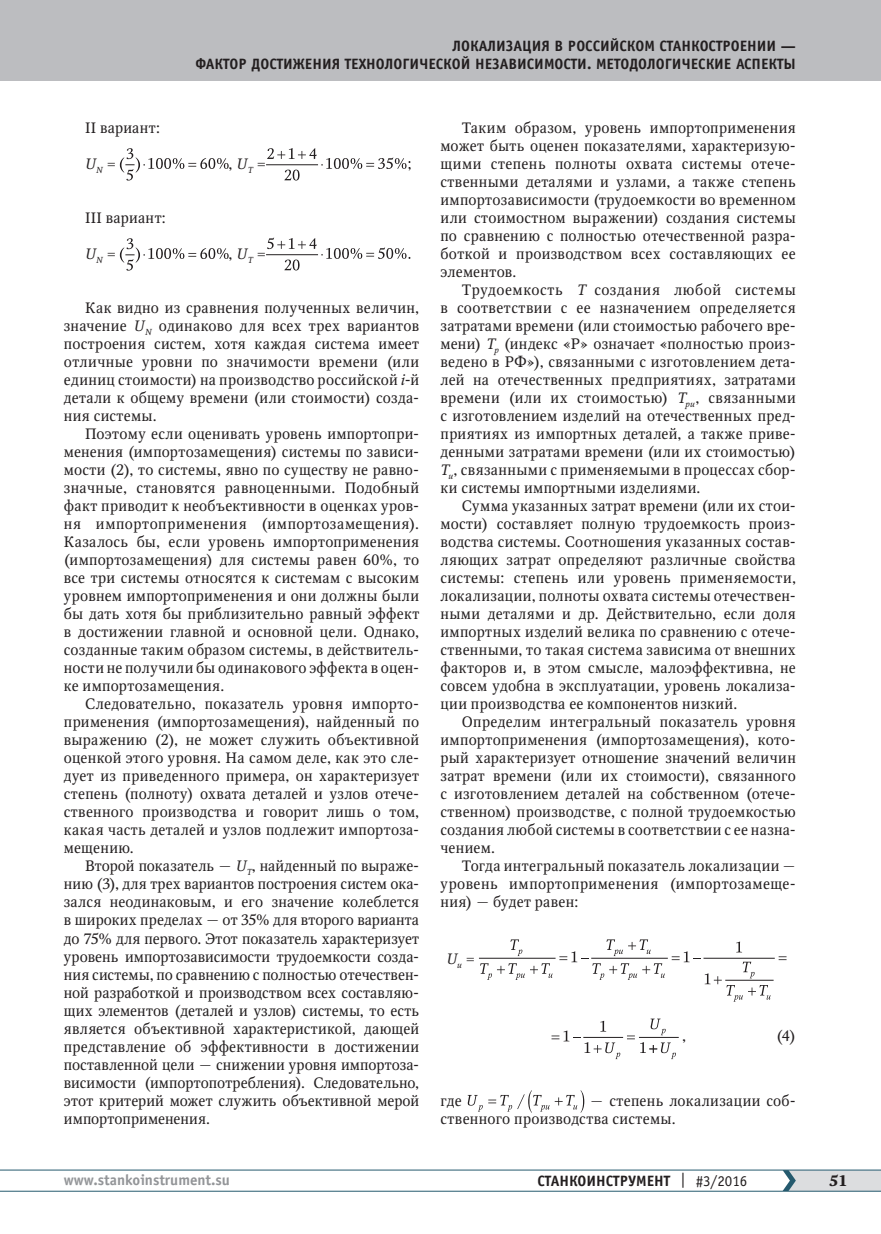
<style>
.page{position:relative;width:881px;height:1234px;background:#fff}
.page>*{position:absolute;margin:0;border:0;box-sizing:border-box;transform-origin:0 0}
.t1{font:15px/18px "Octava";letter-spacing:.02em;color:#231f20;text-align:justify}
.t2{font:700 15px/18px "Officina Sans C";color:#231f20;text-align:right}
.t3{font:700 15px "Officina Sans C";color:#939598}
.t4{font:italic 15px "Octava";color:#231f20}
.t5{font:700 15px "Octava";color:#231f20}
.s1{font-style:normal}
.s2{font-style:italic}
.s3{font-weight:400}
</style>
<div class="page">
<hr style="left:0;top:1190px;width:880px;height:1px;background:#255a6e">
<hr style="left:0;top:1169px;width:880px;height:1px;background:#255a6e">
<svg style="left:782px;top:1169px;width:98px;height:21px"></svg>
<div style="left:0;top:0;width:880px;height:81px;background:#bcbdc0"></div>
<svg style="left:120px;top:148px;width:108px;height:32px"></svg>
<hr style="left:266px;top:164px;width:52px;height:1px;background:#231f20">
<svg style="left:267px;top:148px;width:143px;height:32px"></svg>
<svg style="left:120px;top:238px;width:108px;height:32px"></svg>
<hr style="left:266px;top:254px;width:52px;height:1px;background:#231f20">
<svg style="left:267px;top:237px;width:143px;height:33px"></svg>
<hr style="left:591px;top:957px;width:76px;height:1px;background:#231f20">
<hr style="left:478px;top:957px;width:77px;height:1px;background:#231f20">
<hr style="left:725px;top:979px;width:48px;height:1px;background:#231f20">
<hr style="left:703px;top:957px;width:71px;height:1px;background:#231f20">
<svg style="left:510px;top:939px;width:12px;height:16px"></svg>
<svg style="left:480px;top:963px;width:44px;height:16px"></svg>
<svg style="left:530px;top:963px;width:22px;height:14px"></svg>
<svg style="left:778px;top:956px;width:8px;height:4px"></svg>
<svg style="left:559px;top:939px;width:105px;height:40px"></svg>
<svg style="left:671px;top:941px;width:99px;height:60px"></svg>
<hr style="left:583px;top:1036px;width:40px;height:1px;background:#231f20">
<svg style="left:650px;top:1018px;width:15px;height:16px"></svg>
<svg style="left:627px;top:1035px;width:7px;height:4px"></svg>
<svg style="left:551px;top:1020px;width:69px;height:38px"></svg>
<hr style="left:638px;top:1036px;width:40px;height:1px;background:#231f20">
<svg style="left:640px;top:1042px;width:35px;height:16px"></svg>
<svg style="left:467px;top:1094px;width:15px;height:17px"></svg>
<svg style="left:488px;top:1090px;width:96px;height:22px"></svg>
<p class="t2" style="left:195px;top:37px;width:601px">ЛОКАЛИЗАЦИЯ В РОССИЙСКОМ СТАНКОСТРОЕНИИ —<br>ФАКТОР ДОСТИЖЕНИЯ ТЕХНОЛОГИЧЕСКОЙ НЕЗАВИСИМОСТИ. МЕТОДОЛОГИЧЕСКИЕ АСПЕКТЫ</p>
<p class="t1" style="left:85px;top:119px;width:76px">II вариант:</p>
<p class="t4" style="left:85px;top:155px;width:32px">U<sub>N</sub> <span class="s1">=</span></p>
<p class="t1" style="left:228px;top:155px;width:39px">, <span class="s2">U</span><sub>T</sub> =</p>
<p class="t1" style="left:85px;top:209px;width:82px">III вариант:</p>
<p class="t4" style="left:85px;top:245px;width:32px">U<sub>N</sub> <span class="s1">=</span></p>
<p class="t1" style="left:228px;top:245px;width:39px">, <span class="s2">U</span><sub>T</sub> =</p>
<p class="t1" style="left:64px;top:299px;width:357px;text-indent:21px">Как видно из сравнения полученных величин, значение <span class="s2">U</span><sub>N</sub> одинаково для всех трех вариантов построения систем, хотя каждая система имеет отличные уровни по значимости времени (или единиц стоимости) на производство российской <span class="s2">i</span>-й детали к общему времени (или стоимости) созда&shy;ния системы.</p>
<p class="t1" style="left:64px;top:425px;width:357px;text-indent:21px">Поэтому если оценивать уровень импортопри&shy;менения (импортозамещения) системы по зависи&shy;мости (2), то системы, явно по существу не равно&shy;значные, становятся равноценными. Подобный факт приводит к необъективности в оценках уров&shy;ня импортоприменения (импортозамещения).<br>Казалось бы, если уровень импортоприменения (импортозамещения) для системы равен 60%, то все три системы относятся к системам с высоким уровнем импортоприменения и они должны были бы дать хотя бы приблизительно равный эффект в достижении главной и основной цели. Однако, созданные таким образом системы, в действитель&shy;ности не получили бы одинакового эффекта в оцен&shy;ке импортозамещения.</p>
<p class="t1" style="left:64px;top:695px;width:357px;text-indent:21px">Следовательно, показатель уровня импорто&shy;применения (импортозамещения), найденный по выражению (2), не может служить объективной оценкой этого уровня. На самом деле, как это сле&shy;дует из приведенного примера, он характеризует степень (полноту) охвата деталей и узлов отече&shy;ственного производства и говорит лишь о том, какая часть деталей и узлов подлежит импортоза&shy;мещению.</p>
<p class="t1" style="left:64px;top:857px;width:357px;text-indent:21px">Второй показатель — <span class="s2">U</span><sub>T</sub>, найденный по выраже&shy;нию (3), для трех вариантов построения систем ока&shy;зался неодинаковым, и его значение колеблется в широких пределах — от 35% для второго варианта до 75% для первого. Этот показатель характеризует уровень импортозависимости трудоемкости созда&shy;ния системы, по сравнению с полностью отечествен&shy;ной разработкой и производством всех составляю&shy;щих элементов (деталей и узлов) системы, то есть является объективной характеристикой, дающей представление об эффективности в достижении поставленной цели — снижении уровня импортоза&shy;висимости (импортопотребления). Следовательно, этот критерий может служить объективной мерой импортоприменения.</p>
<p class="t1" style="left:440px;top:119px;width:357px;text-indent:21px">Таким образом, уровень импортоприменения может быть оценен показателями, характеризую&shy;щими степень полноты охвата системы отече&shy;ственными деталями и узлами, а также степень импортозависимости (трудоемкости во временном или стоимостном выражении) создания системы по сравнению с полностью отечественной разра&shy;боткой и производством всех составляющих ее элементов.</p>
<p class="t1" style="left:440px;top:281px;width:357px;text-indent:21px">Трудоемкость <span class="s2">T</span> создания любой системы в соответствии с ее назначением определяется затратами времени (или стоимостью рабочего вре&shy;мени) <span class="s2">T</span><sub>p</sub> (индекс «Р» означает «полностью произ&shy;ведено в РФ»), связанными с изготовлением дета&shy;лей на отечественных предприятиях, затратами времени (или их стоимостью) <span class="s2">T</span><sub>pu</sub>, связанными с изготовлением изделий на отечественных пред&shy;приятиях из импортных деталей, а также приве&shy;денными затратами времени (или их стоимостью)<br><span class="s2">T</span><sub>u</sub>, связанными с применяемыми в процессах сбор&shy;ки системы импортными изделиями.</p>
<p class="t1" style="left:440px;top:497px;width:357px;text-indent:21px">Сумма указанных затрат времени (или их стои&shy;мости) составляет полную трудоемкость произ&shy;водства системы. Соотношения указанных состав&shy;ляющих затрат определяют различные свойства системы: степень или уровень применяемости, локализации, полноты охвата системы отечествен&shy;ными деталями и др. Действительно, если доля импортных изделий велика по сравнению с отече&shy;ственными, то такая система зависима от внешних факторов и, в этом смысле, малоэффективна, не совсем удобна в эксплуатации, уровень локализа&shy;ции производства ее компонентов низкий.</p>
<p class="t1" style="left:440px;top:713px;width:357px;text-indent:21px">Определим интегральный показатель уровня импортоприменения (импортозамещения), кото&shy;рый характеризует отношение значений величин затрат времени (или их стоимости), связанного с изготовлением деталей на собственном (отече&shy;ственном) производстве, с полной трудоемкостью создания любой системы в соответствии с ее назна&shy;чением.</p>
<p class="t1" style="left:440px;top:857px;width:357px;text-indent:21px">Тогда интегральный показатель локализации — уровень импортоприменения (импортозамеще&shy;ния) — будет равен:</p>
<p class="t4" style="left:446px;top:949px;width:30px">U<sub>u</sub> <span class="s1">=</span></p>
<p class="t1" style="left:682px;top:1026px;width:5px">,</p>
<p class="t1" style="left:776px;top:1026px;width:21px">(4)</p>
<p class="t1" style="left:440px;top:1091px;width:357px;text-indent:150px">— степень локализации соб&shy;ственного производства системы.</p>
<p class="t1" style="left:440px;top:1091px;width:23px">где</p>
<p class="t3" style="left:64px;top:1171px;width:168px">www.stankoinstrument.su</p>
<p class="t2" style="left:537px;top:1171px;width:211px">СТАНКОИНСТРУМЕНТ <span class="s3">| #3/2016</span></p>
<p class="t5" style="left:828px;top:1170px;width:20px">51</p>
</div>
